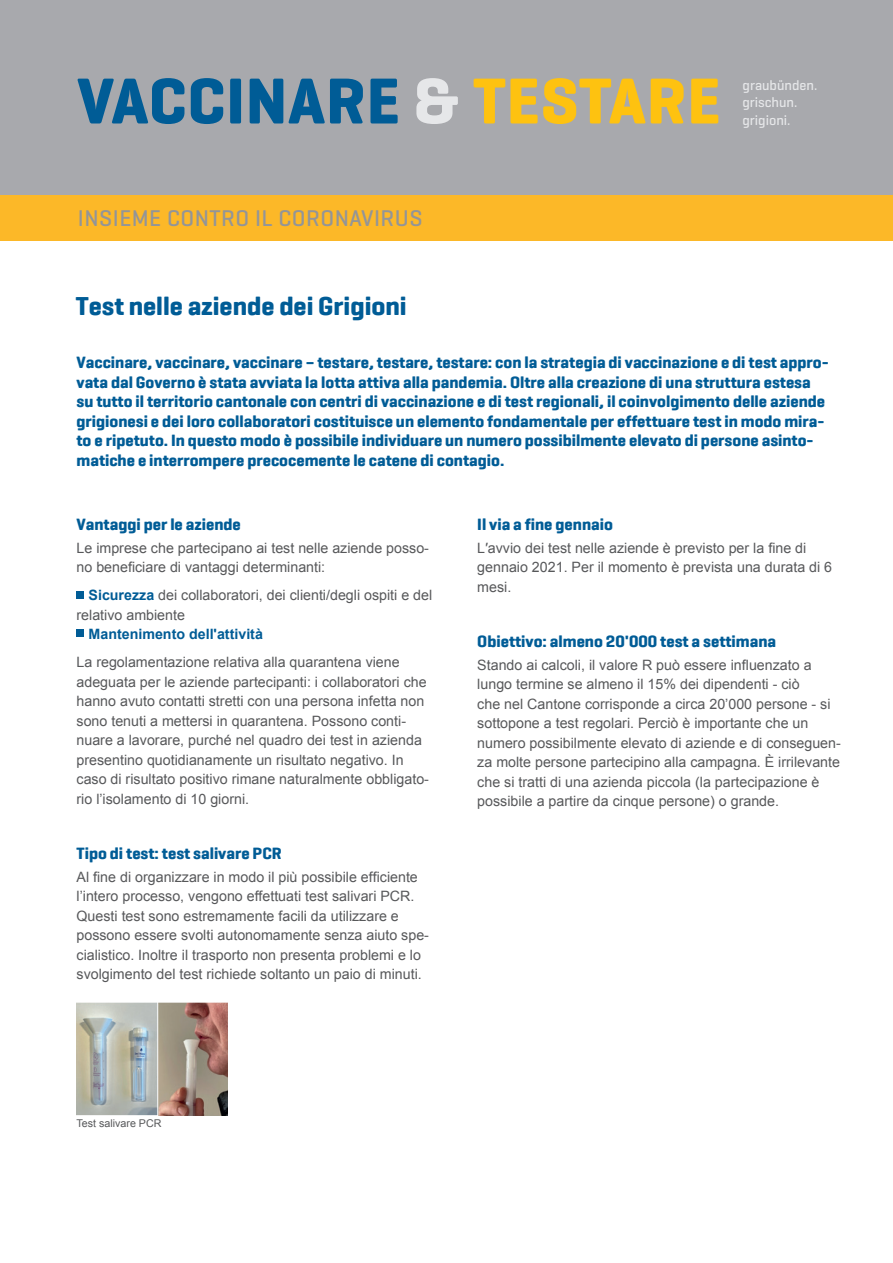
<style>
.page{position:relative;width:893px;height:1263px;background:#fff}
.page>*{position:absolute;margin:0;border:0;box-sizing:border-box;transform-origin:0 0}
.t1{font:700 66px "Geogrotesque";letter-spacing:.01em;color:#005c96}
.t2{font:700 26.1px "Geogrotesque W01";color:#005c96}
.t3{font:500 23.1px "Geogrotesque";letter-spacing:.02em;color:#939598}
.t4{font:700 16.5px/19.5px "Geogrotesque W01";color:#005c96}
.t5{font:14.25px/19.5px "Arial";color:#57585a}
.t6{font:700 14.25px "Arial";color:#005c96}
.t7{font:500 14.1px "Geogrotesque";color:#e6e7e9}
.t8{font:10.65px "Arial";color:#57585a}
.s1{color:#e6e7e9}
.s2{color:#fec210}
.s3{font-weight:700;color:#005c96}
</style>
<div class="page">
<div style="left:77px;top:592px;width:7px;height:7px;background:#005c96"></div>
<div style="left:77px;top:630px;width:7px;height:7px;background:#005c96"></div>
<div style="left:0;top:0;width:893px;height:195px;background:#a8a9ad"></div>
<div style="left:0;top:195px;width:893px;height:45px;background:#fcb828"></div>
<img style="left:77px;top:1002px;width:151px;height:113px">
<h1 class="t1" style="left:77px;top:60px;width:645px">VACCINARE <span class="s1">&amp;</span> <span class="s2">TESTARE</span></h1>
<p class="t7" style="left:742px;top:76px;width:76px">graubünden.</p>
<p class="t7" style="left:742px;top:111px;width:50px">grigioni.</p>
<p class="t7" style="left:742px;top:94px;width:57px">grischun.</p>
<h3 class="t3" style="left:78px;top:204px;width:346px">INSIEME CONTRO IL CORONAVIRUS</h3>
<h2 class="t2" style="left:76px;top:291px;width:332px">Test nelle aziende dei Grigioni</h2>
<p class="t4" style="left:77px;top:353px;width:754px">Vaccinare, vaccinare, vaccinare – testare, testare, testare: con la strategia di vaccinazione e di test appro&shy;vata dal Governo è stata avviata la lotta attiva alla pandemia. Oltre alla creazione di una struttura estesa su tutto il territorio cantonale con centri di vaccinazione e di test regionali, il coinvolgimento delle aziende grigionesi e dei loro collaboratori costituisce un elemento fondamentale per effettuare test in modo mira&shy;to e ripetuto. In questo modo è possibile individuare un numero possibilmente elevato di persone asinto&shy;matiche e interrompere precocemente le catene di contagio.</p>
<p class="t4" style="left:77px;top:515px;width:166px">Vantaggi per le aziende</p>
<p class="t5" style="left:77px;top:538px;width:354px">Le imprese che partecipano ai test nelle aziende posso&shy;no beneficiare di vantaggi determinanti:</p>
<p class="t5" style="left:77px;top:586px;width:357px;text-indent:12px"><span class="s3">Sicurezza</span> dei collaboratori, dei clienti/degli ospiti e del relativo ambiente</p>
<p class="t6" style="left:89px;top:625px;width:176px">Mantenimento dellʹattività</p>
<p class="t5" style="left:77px;top:653px;width:354px">La regolamentazione relativa alla quarantena viene adeguata per le aziende partecipanti: i collaboratori che hanno avuto contatti stretti con una persona infetta non sono tenuti a mettersi in quarantena. Possono conti&shy;nuare a lavorare, purché nel quadro dei test in azienda presentino quotidianamente un risultato negativo. In caso di risultato positivo rimane naturalmente obbligato&shy;rio l’isolamento di 10 giorni.</p>
<p class="t4" style="left:77px;top:844px;width:207px">Tipo di test: test salivare PCR</p>
<p class="t5" style="left:77px;top:867px;width:354px">Al fine di organizzare in modo il più possibile efficiente l’intero processo, vengono effettuati test salivari PCR.<br>Questi test sono estremamente facili da utilizzare e possono essere svolti autonomamente senza aiuto spe&shy;cialistico. Inoltre il trasporto non presenta problemi e lo svolgimento del test richiede soltanto un paio di minuti.</p>
<p class="t4" style="left:477px;top:515px;width:137px">Il via a fine gennaio</p>
<p class="t5" style="left:477px;top:538px;width:356px">L′avvio dei test nelle aziende è previsto per la fine di gennaio 2021. Per il momento è prevista una durata di 6 mesi.</p>
<p class="t4" style="left:477px;top:632px;width:300px">Obiettivo: almeno 20'000 test a settimana</p>
<p class="t5" style="left:477px;top:655px;width:365px">Stando ai calcoli, il valore R può essere influenzato a lungo termine se almeno il 15% dei dipendenti - ciò<br>che nel Cantone corrisponde a circa 20’000 persone - si sottopone a test regolari. Perciò è importante che un numero possibilmente elevato di aziende e di conseguen&shy;za molte persone partecipino alla campagna. È irrilevante che si tratti di una azienda piccola (la partecipazione è possibile a partire da cinque persone) o grande.</p>
<p class="t8" style="left:77px;top:1116px;width:86px">Test salivare PCR</p>
</div>
